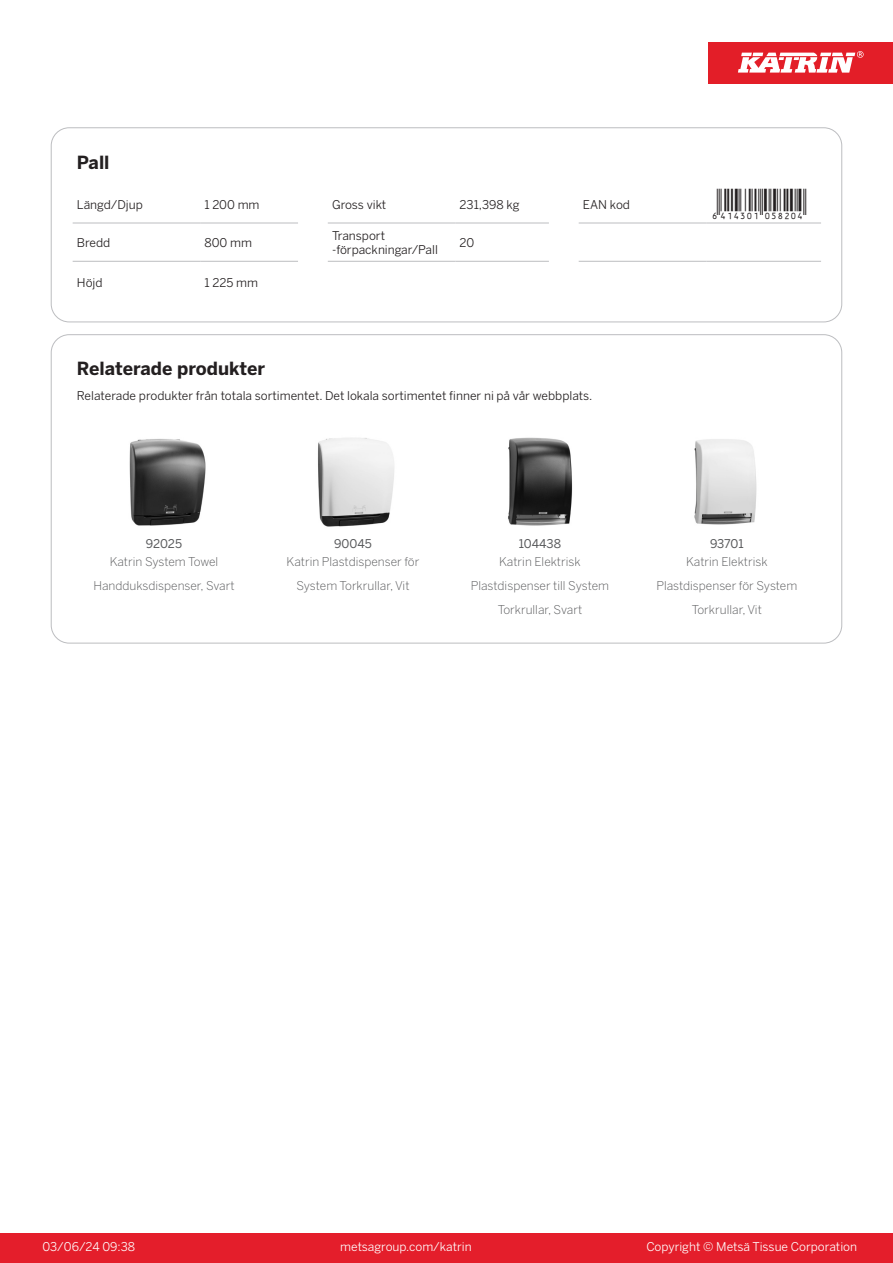
<style>
.page{position:relative;width:893px;height:1263px;background:#fff}
.page>*{position:absolute;margin:0;border:0;box-sizing:border-box;transform-origin:0 0}
.T_EAN{font:30px "Viisas EAN Matala";color:#231f20}
.T_TableHeader{font:700 18px "Benton Sans";color:#231f20}
.T_RelatedName{font:300 12px/24px "Benton Sans";color:#57585a;text-align:center}
.T_TableBody{font:12px "Benton Sans";color:#231f20}
.t1{font:12px "Benton Sans";color:#fff}
.T_RelatedCode{font:12px "Benton Sans";color:#57585a}
</style>
<div class="page">
<div style="left:0;top:1233px;width:893px;height:30px;background:#e41e2b"></div>
<div style="left:708px;top:43px;width:185px;height:41px;background:#e31e28"></div>
<svg style="left:738px;top:51px;width:126px;height:22px"></svg>
<hr style="left:73px;top:223px;width:127px;height:1px;background:#bcbdc0">
<hr style="left:200px;top:223px;width:98px;height:1px;background:#bcbdc0">
<hr style="left:328px;top:223px;width:127px;height:1px;background:#bcbdc0">
<hr style="left:455px;top:223px;width:94px;height:1px;background:#bcbdc0">
<hr style="left:579px;top:223px;width:127px;height:1px;background:#bcbdc0">
<hr style="left:706px;top:223px;width:115px;height:1px;background:#bcbdc0">
<hr style="left:73px;top:261px;width:127px;height:1px;background:#bcbdc0">
<hr style="left:200px;top:261px;width:98px;height:1px;background:#bcbdc0">
<hr style="left:328px;top:261px;width:127px;height:1px;background:#bcbdc0">
<hr style="left:455px;top:261px;width:94px;height:1px;background:#bcbdc0">
<hr style="left:579px;top:261px;width:127px;height:1px;background:#bcbdc0">
<hr style="left:706px;top:261px;width:115px;height:1px;background:#bcbdc0">
<div style="left:51px;top:128px;width:791px;height:194px;border:1px solid #bcbdc0;border-radius:18px"></div>
<img style="left:129px;top:439px;width:77px;height:87px">
<img style="left:318px;top:438px;width:76px;height:89px">
<img style="left:508px;top:437px;width:65px;height:89px">
<img style="left:694px;top:439px;width:63px;height:86px">
<p class="T_TableHeader" style="left:77px;top:151px;width:34px">Pall</p>
<p class="T_TableBody" style="left:77px;top:197px;width:68px">Längd/Djup</p>
<p class="T_TableBody" style="left:204px;top:197px;width:57px">1 200 mm</p>
<p class="T_TableBody" style="left:332px;top:197px;width:56px">Gross vikt</p>
<p class="T_TableBody" style="left:460px;top:197px;width:62px">231,398 kg</p>
<p class="T_TableBody" style="left:583px;top:197px;width:49px">EAN kod</p>
<p class="T_EAN" style="left:710px;top:188px;width:97px">*6414301058204*</p>
<p class="T_TableBody" style="left:77px;top:235px;width:35px">Bredd</p>
<p class="T_TableBody" style="left:204px;top:235px;width:49px">800 mm</p>
<p class="T_TableBody" style="left:332px;top:228px;width:55px">Transport</p>
<p class="T_TableBody" style="left:332px;top:243px;width:107px">-förpackningar/Pall</p>
<p class="T_TableBody" style="left:460px;top:235px;width:16px">20</p>
<p class="T_TableBody" style="left:77px;top:276px;width:27px">Höjd</p>
<p class="T_TableBody" style="left:204px;top:276px;width:55px">1 225 mm</p>
<p class="T_TableHeader" style="left:77px;top:357px;width:190px">Relaterade produkter</p>
<p class="T_TableBody" style="left:77px;top:388px;width:517px">Relaterade produkter från totala sortimentet. Det lokala sortimentet finner ni på vår webbplats.</p>
<p class="T_RelatedCode" style="left:146px;top:537px;width:38px">92025</p>
<p class="T_RelatedCode" style="left:334px;top:537px;width:39px">90045</p>
<p class="T_RelatedCode" style="left:519px;top:537px;width:44px">104438</p>
<p class="T_RelatedCode" style="left:710px;top:537px;width:35px">93701</p>
<p class="T_RelatedName" style="left:93px;top:550px;width:143px">Katrin System Towel<br>Handduksdispenser, Svart</p>
<p class="T_RelatedName" style="left:287px;top:550px;width:134px">Katrin Plastdispenser för<br>System Torkrullar, Vit</p>
<p class="T_RelatedName" style="left:471px;top:550px;width:140px">Katrin Elektrisk<br>Plastdispenser till System<br>Torkrullar, Svart</p>
<p class="T_RelatedName" style="left:656px;top:550px;width:142px">Katrin Elektrisk<br>Plastdispenser för System<br>Torkrullar, Vit</p>
<p class="t1" style="left:43px;top:1239px;width:94px">03/06/24 09:38</p>
<p class="t1" style="left:340px;top:1239px;width:133px">metsagroup.com/katrin</p>
<p class="t1" style="left:646px;top:1239px;width:212px">Copyright © Metsä Tissue Corporation</p>
</div>
